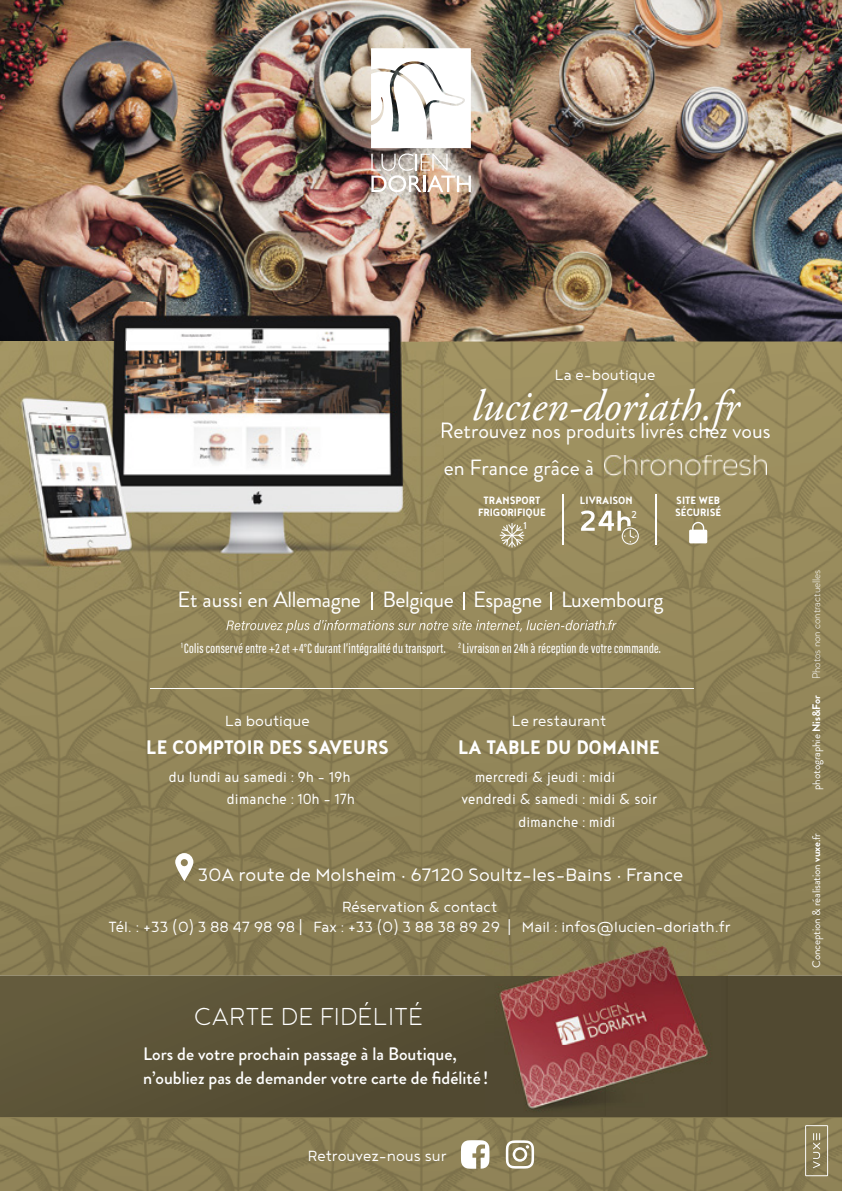
<style>
.page{position:relative;width:842px;height:1191px;background:#fff}
.page>*{position:absolute;margin:0;border:0;box-sizing:border-box;transform-origin:0 0}
.t1{font:italic 44px "Adobe Garamond Pro";color:#fff}
.t2{font:200 30px "Noyh";color:#fff}
.t3{font:700 24px "Noyh Slim";color:#fff}
.t4{font:22px/36.8px "Brandon Grotesque";color:#fff}
.t5{font:300 22px "Noyh";color:#fff}
.t6{font:22px "Brandon Grotesque";letter-spacing:-.02em;color:#fff}
.t7{font:300 18px/20px "Noyh";color:#fff;text-align:center}
.t8{font:300 18px/22.6px "Noyh Slim";color:#fff;text-align:right}
.t9{font:500 18px/24px "Brandon Grotesque";color:#fff}
.t10{font:500 14px "Acumin Pro Extra Cond";letter-spacing:.02em;color:#fff}
.t11{font:700 13px/11.8px "Noyh Slim";color:#fff;text-align:center}
.t12{font:11px "Brandon Grotesque";letter-spacing:-.01em;color:#fff}
.t13{font:300 11px "Brandon Grotesque";letter-spacing:-.01em;color:#fff}
.t14{font:500 10.2px "Brandon Grotesque";color:#fff}
.s1{font-weight:700}
</style>
<div class="page">
<img style="left:0;top:1118px;width:842px;height:73px">
<svg style="left:0;top:1117px;width:842px;height:1px"></svg>
<img style="left:0;top:0;width:842px;height:342px">
<svg style="left:0;top:975px;width:842px;height:142px;background:#585035"></svg>
<img style="left:421px;top:342px;width:421px;height:633px">
<img style="left:0;top:589px;width:421px;height:386px">
<img style="left:444px;top:422px;width:326px;height:22px">
<img style="left:445px;top:459px;width:148px;height:22px">
<hr style="left:150px;top:688px;width:544px;height:1px;background:#fff">
<svg style="left:461px;top:1140px;width:28px;height:29px"></svg>
<svg style="left:506px;top:1140px;width:28px;height:28px"></svg>
<svg style="left:175px;top:853px;width:18px;height:28px"></svg>
<svg style="left:581px;top:510px;width:58px;height:34px"></svg>
<svg style="left:500px;top:523px;width:24px;height:24px"></svg>
<div style="left:689px;top:529px;width:18px;height:14px;background:#fff;border-radius:2px"></div>
<svg style="left:692px;top:522px;width:12px;height:8px"></svg>
<hr style="left:562px;top:494px;width:2px;height:50px;background:#fff">
<hr style="left:655px;top:494px;width:1px;height:50px;background:#fff">
<svg style="left:551px;top:592px;width:1px;height:17px"></svg>
<svg style="left:463px;top:592px;width:2px;height:17px"></svg>
<svg style="left:372px;top:592px;width:1px;height:17px"></svg>
<svg style="left:371px;top:48px;width:100px;height:144px"></svg>
<img style="left:226px;top:620px;width:390px;height:13px">
<img style="left:604px;top:455px;width:162px;height:24px">
<img style="left:0;top:303px;width:444px;height:286px">
<img style="left:442px;top:422px;width:2px;height:22px">
<svg style="left:805px;top:1125px;width:23px;height:51px"></svg>
<img style="left:485px;top:941px;width:242px;height:174px">
<p class="t7" style="left:555px;top:364px;width:102px">La e-boutique</p>
<h1 class="t1" style="left:471px;top:379px;width:269px">lucien-doriath.fr</h1>
<p class="t4" style="left:440px;top:412px;width:333px">Retrouvez nos produits livrés chez vous en France grâce à</p>
<p class="t11" style="left:478px;top:494px;width:69px">TRANSPORT<br>FRIGORIFIQUE</p>
<p class="t14" style="left:524px;top:518px;width:5px">1</p>
<p class="t11" style="left:580px;top:494px;width:54px">LIVRAISON</p>
<p class="t14" style="left:631px;top:507px;width:7px">2</p>
<p class="t11" style="left:675px;top:494px;width:48px;text-align:left">SITE WEB<br>SÉCURISÉ</p>
<p class="t6" style="left:177px;top:584px;width:488px">Et aussi en Allemagne Belgique Espagne Luxembourg</p>
<p class="t10" style="left:181px;top:640px;width:481px"><sup>1</sup> Colis conservé entre +2 et +4°C durant l’intégralité du transport. <sup>2</sup> Livraison en 24h à réception de votre commande.</p>
<p class="t7" style="left:225px;top:710px;width:86px">La boutique</p>
<h3 class="t3" style="left:146px;top:733px;width:244px">LE COMPTOIR DES SAVEURS</h3>
<p class="t8" style="left:169px;top:764px;width:188px">du lundi au samedi : 9h - 19h dimanche : 10h - 17h</p>
<p class="t7" style="left:512px;top:710px;width:96px">Le restaurant</p>
<h3 class="t3" style="left:458px;top:733px;width:203px">LA TABLE DU DOMAINE</h3>
<p class="t8" style="left:475px;top:764px;width:142px">mercredi &amp; jeudi : midi</p>
<p class="t8" style="left:461px;top:787px;width:197px">vendredi &amp; samedi : midi &amp; soir</p>
<p class="t8" style="left:518px;top:810px;width:98px">dimanche : midi</p>
<p class="t5" style="left:198px;top:863px;width:487px">30A route de Molsheim • 67120 Soultz-les-Bains • France</p>
<p class="t7" style="left:108px;top:896px;width:624px">Réservation &amp; contact<br>Tél. : +33 (0) 3 88 47 98 98 | Fax : +33 (0) 3 88 38 89 29 | Mail : infos@lucien-doriath.fr</p>
<h2 class="t2" style="left:194px;top:999px;width:231px">CARTE DE FIDÉLITÉ</h2>
<p class="t9" style="left:143px;top:1041px;width:347px">Lors de votre prochain passage à la Boutique, n’oubliez pas de demander votre carte de fidélité !</p>
<p class="t7" style="left:308px;top:1145px;width:140px">Retrouvez-nous sur</p>
<p class="t13" style="left:809px;top:679px;width:111px;rotate:-90deg">Photos non contractuelles</p>
<p class="t12" style="left:809px;top:789px;width:96px;rotate:-90deg">photographie <span class="s1">Nis&amp;For</span></p>
<p class="t12" style="left:809px;top:967px;width:136px;rotate:-90deg">Conception &amp; réalisation <span class="s1">vuxe</span>.fr</p>
</div>
